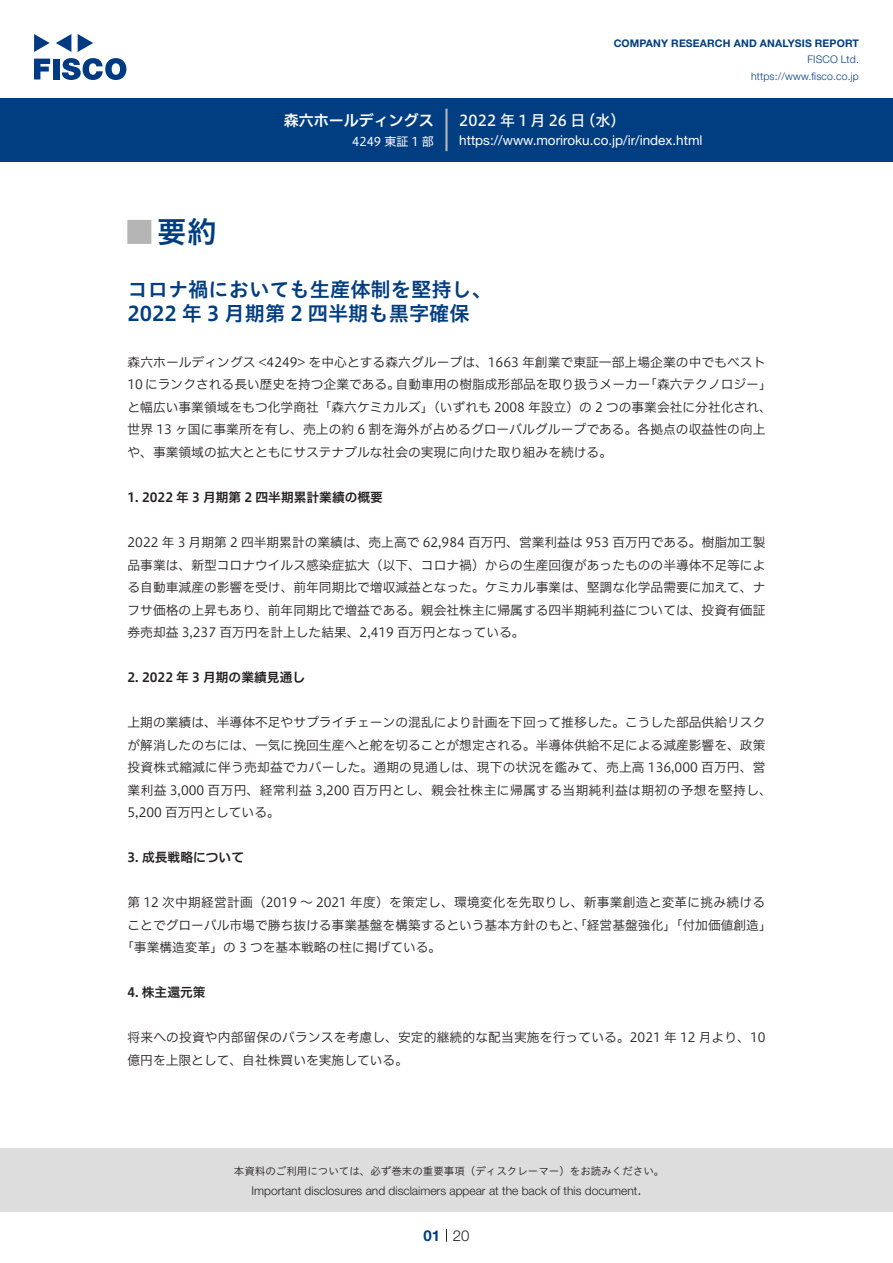
<style>
.page{position:relative;width:893px;height:1263px;background:#fff}
.page>*{position:absolute;margin:0;border:0;box-sizing:border-box;transform-origin:0 0}
.t1{font:30px "Hiragino UD Sans Std N W6";color:#003d81}
.t2{font:24px "Hiragino UD Sans Std W6";color:#b5b5b6}
.t3{font:20.25px/24px "Hiragino UD Sans Std W6";color:#003d81}
.t4{font:15px "Hiragino UD Sans F Std N W5";letter-spacing:.01em;color:#fff}
.t5{font:15px "Hiragino UD Sans F Std N W6";color:#fff}
.t6{font:300 15px "Helvetica Neue LT Std";color:#231f20}
.t7{font:700 15px "Helvetica Neue LT Std";color:#003d81}
.t8{font:13.5px "Helvetica Neue LT Std";color:#fff}
.t9{font:12.75px/22.5px "Hiragino UD Sans F Std N W3";color:#231f20}
.t10{font:12.75px "Hiragino UD Sans F Std N W6";color:#231f20}
.t11{font:12.75px "Hiragino UD Sans F Std N W3";letter-spacing:.02em;color:#231f20}
.t12{font:300 12px "Helvetica Neue LT Std";color:#231f20}
.t13{font:12px "Hiragino UD Sans F Std N W4";color:#fff}
.t14{font:10.5px "Hiragino UD Sans Std W3";color:#231f20}
.t15{font:700 10.5px "Helvetica Neue LT Std";letter-spacing:.015em;color:#003d81}
.t16{font:300 10.5px/16.5px "Helvetica Neue LT Std";letter-spacing:.015em;color:#003d81;text-align:right}
</style>
<div class="page">
<div style="left:0;top:1148px;width:893px;height:64px;background:#ddd"></div>
<svg style="left:34px;top:59px;width:16px;height:20px"></svg>
<div style="left:53px;top:59px;width:6px;height:20px;background:#003a83"></div>
<svg style="left:62px;top:58px;width:64px;height:22px"></svg>
<svg style="left:34px;top:34px;width:16px;height:18px"></svg>
<svg style="left:78px;top:34px;width:15px;height:18px"></svg>
<svg style="left:56px;top:34px;width:15px;height:18px"></svg>
<div style="left:0;top:98px;width:893px;height:64px;background:#003d81"></div>
<hr style="left:445px;top:109px;width:3px;height:42px;background:#b5b5b6">
<svg style="left:446px;top:1229px;width:1px;height:13px"></svg>
<p class="t5" style="left:284px;top:109px;width:152px">森六ホールディングス</p>
<p class="t13" style="left:352px;top:132px;width:83px">4249 東証 1 部</p>
<p class="t15" style="left:614px;top:37px;width:247px">COMPANY RESEARCH AND ANALYSIS REPORT</p>
<p class="t16" style="left:751px;top:51px;width:109px">FISCO Ltd. https://www.fisco.co j p.</p>
<p class="t4" style="left:581px;top:109px;width:46px">（水(</p>
<p class="t4" style="left:459px;top:109px;width:128px">2022 年 1月26 日</p>
<p class="t8" style="left:459px;top:132px;width:245px">https://www.moriroku.co j p. /i r/ index.html</p>
<h1 class="t1" style="left:157px;top:209px;width:61px">要約</h1>
<h2 class="t2" style="left:128px;top:213px;width:25px">█</h2>
<h3 class="t3" style="left:128px;top:276px;width:366px">コロナ禍においても生産体制を堅持し、<br>2022 年 3 月期第 2 四半期も黒字確保</h3>
<p class="t9" style="left:644px;top:350px;width:129px;text-indent:-517px">森六ホールディングス &lt;4249&gt; を中心とする森六グループは、1663 年創業で東証一部上場企業の中でもベスト「森六テクノロジー「</p>
<p class="t9" style="left:396px;top:373px;width:257px">自動車用の樹脂成形部品を取り扱うメーカー</p>
<p class="t9" style="left:128px;top:373px;width:646px">10 にランクされる長い歴史を持つ企業である。<br>と幅広い事業領域をもつ化学商社「森六ケミカルズ」（いずれも 2008 年設立）の 2 つの事業会社に分社化され、世界 13 ヶ国に事業所を有し、売上の約 6 割を海外が占めるグローバルグループである。各拠点の収益性の向上や、事業領域の拡大とともにサステナブルな社会の実現に向けた取り組みを続ける。</p>
<p class="t10" style="left:128px;top:487px;width:257px">1. 2022 年 3 月期第 2 四半期累計業績の概要</p>
<p class="t9" style="left:128px;top:530px;width:639px;text-align:justify">2022 年 3 月期第 2 四半期累計の業績は、売上高で 62,984 百万円、営業利益は 953 百万円である。樹脂加工製品事業は、新型コロナウイルス感染症拡大（以下、コロナ禍）からの生産回復があったものの半導体不足等による自動車減産の影響を受け、前年同期比で増収減益となった。ケミカル事業は、堅調な化学品需要に加えて、ナフサ価格の上昇もあり、前年同期比で増益である。親会社株主に帰属する四半期純利益については、投資有価証券売却益 3,237 百万円を計上した結果、2,419 百万円となっている。</p>
<p class="t10" style="left:128px;top:667px;width:179px">2. 2022 年 3 月期の業績見通し</p>
<p class="t9" style="left:128px;top:710px;width:646px">上期の業績は、半導体不足やサプライチェーンの混乱により計画を下回って推移した。こうした部品供給リスクが解消したのちには、一気に挽回生産へと舵を切ることが想定される。半導体供給不足による減産影響を、政策投資株式縮減に伴う売却益でカバーした。通期の見通しは、現下の状況を鑑みて、売上高 136,000 百万円、営業利益 3,000 百万円、経常利益 3,200 百万円とし、親会社株主に帰属する当期純利益は期初の予想を堅持し、5,200 百万円としている。</p>
<p class="t10" style="left:128px;top:847px;width:118px">3. 成長戦略について</p>
<p class="t11" style="left:128px;top:893px;width:639px">第 12 次中期経営計画（2019 ～ 2021 年度）を策定し、環境変化を先取りし、新事業創造と変革に挑み続ける</p>
<p class="t9" style="left:128px;top:913px;width:646px">ことでグローバル市場で勝ち抜ける事業基盤を構築するという基本方針のもと、「経営基盤強化」「付加価値創造「</p>
<p class="t9" style="left:121px;top:935px;width:322px">「事業構造変革」の 3 つを基本戦略の柱に掲げている。</p>
<p class="t10" style="left:128px;top:982px;width:80px">4. 株主還元策</p>
<p class="t9" style="left:128px;top:1025px;width:639px">将来への投資や内部留保のバランスを考慮し、安定的継続的な配当実施を行っている。2021 年 12 月より、10億円を上限として、自社株買いを実施している。</p>
<p class="t14" style="left:234px;top:1163px;width:432px">本資料のご利用については、必ず巻末の重要事項（ディスクレーマー）をお読みください。</p>
<p class="t6" style="left:637px;top:1180px;width:6px">.</p>
<p class="t12" style="left:251px;top:1183px;width:387px">Important disclosures and disclaimers appear at the back of this document</p>
<p class="t7" style="left:423px;top:1226px;width:18px">01</p>
<p class="t6" style="left:453px;top:1226px;width:18px">20</p>
</div>
